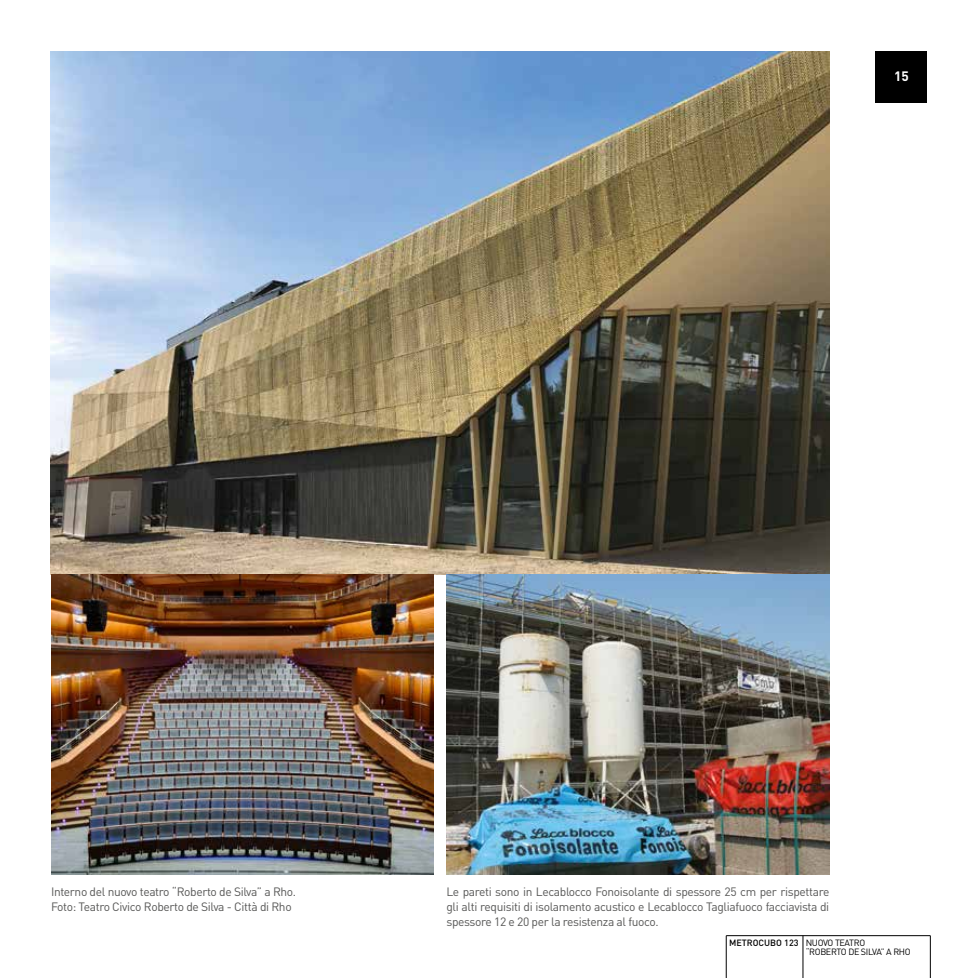
<style>
.page{position:relative;width:978px;height:978px;background:#fff}
.page>*{position:absolute;margin:0;border:0;box-sizing:border-box;transform-origin:0 0}
.t1{font:700 13.5px "DIN";color:#fff}
.t2{font:12px/15px "DIN";letter-spacing:-.03em;color:#575756;text-align:justify}
.t3{font:9px/8.9px "DIN";letter-spacing:-.04em;color:#000}
.s1{font-weight:500}
</style>
<div class="page">
<div style="left:876px;top:51px;width:51px;height:51px;background:#000"></div>
<hr style="left:726px;top:936px;width:1px;height:42px;background:#000">
<hr style="left:803px;top:936px;width:1px;height:42px;background:#000">
<hr style="left:930px;top:936px;width:1px;height:42px;background:#000">
<hr style="left:726px;top:935px;width:204px;height:1px;background:#000">
<img style="left:50px;top:51px;width:779px;height:523px">
<img style="left:51px;top:574px;width:383px;height:301px">
<img style="left:446px;top:574px;width:383px;height:301px">
<p class="t1" style="left:894px;top:67px;width:16px">15</p>
<p class="t2" style="left:51px;top:884px;width:247px">Interno del nuovo teatro “Roberto de Silva” a Rho.<br>Foto: Teatro Civico Roberto de Silva - Città di Rho</p>
<p class="t2" style="left:446px;top:884px;width:384px">Le pareti sono in Lecablocco Fonoisolante di spessore 25 cm per rispettare gli alti requisiti di isolamento acustico e Lecablocco Tagliafuoco facciavista di spessore 12 e 20 per la resistenza al fuoco.</p>
<p class="t3" style="left:806px;top:938px;width:106px;text-indent:-77px"><span class="s1">METROCUBO 123</span> NUOVO TEATRO<br>“ROBERTO DE SILVA” A RHO</p>
</div>
